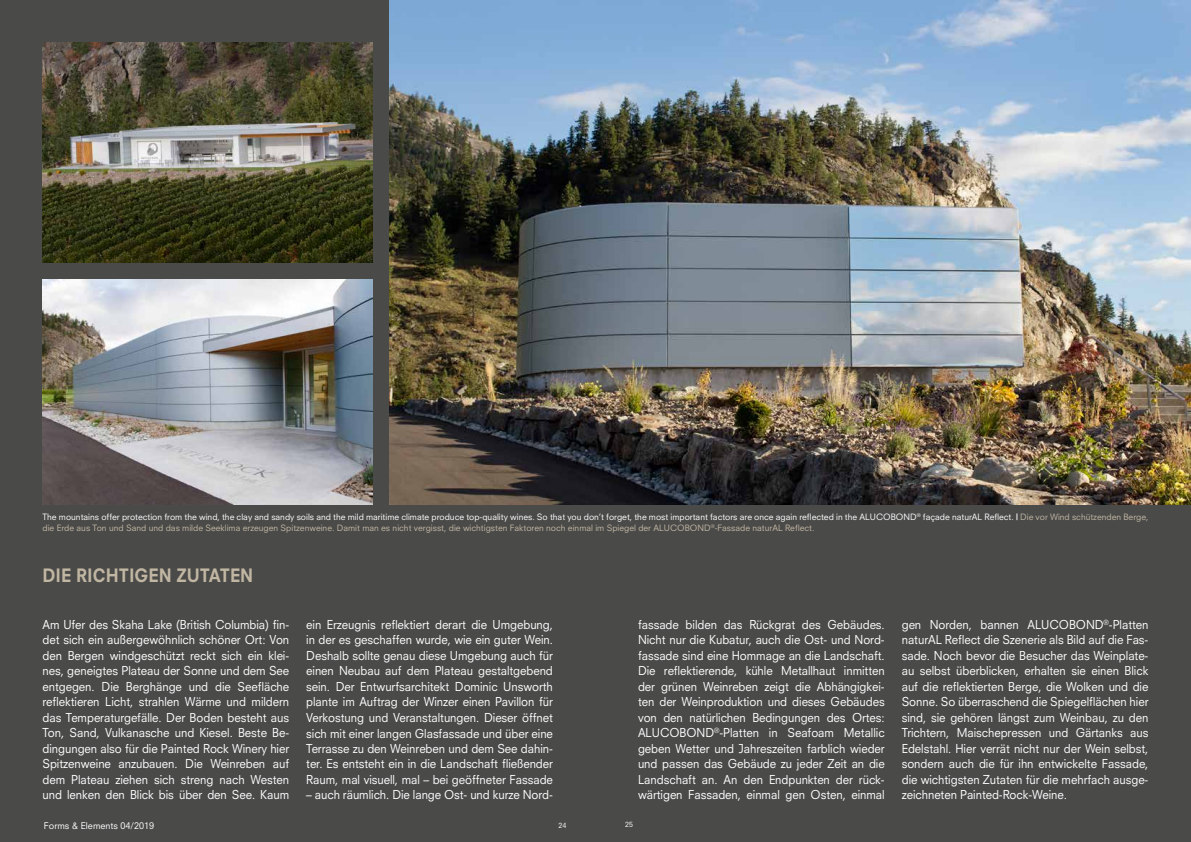
<style>
.page{position:relative;width:1191px;height:842px;background:#fff}
.page>*{position:absolute;margin:0;border:0;box-sizing:border-box;transform-origin:0 0}
.t1{font:800 18px "Neuzeit SLT Std";color:#c1b6a2;scale:.93 1}
.t2{font:12px/15.5px "Neuzeit SLT Std";letter-spacing:-.005em;color:#fff;text-align:justify;scale:.95 1}
.t3{font:9px "Neuzeit SLT Std";color:#fff}
.t4{font:8.5px/11px "Neuzeit SLT Std";color:#fff}
.t5{font:7px "Neuzeit SLT Std";color:#fff}
.s1{font-weight:800}
.s2{color:#c1b6a2}
</style>
<div class="page">
<div style="left:0;top:0;width:595px;height:842px;background:#4a4a49"></div>
<div style="left:595px;top:0;width:596px;height:842px;background:#4a4a49"></div>
<img style="left:389px;top:0;width:802px;height:505px">
<img style="left:43px;top:43px;width:329px;height:219px">
<img style="left:43px;top:279px;width:329px;height:226px">
<p class="t4" style="left:43px;top:511px;width:1107px">The mountains offer protection from the wind, the clay and sandy soils and the mild maritime climate produce top-quality wines. So that you don’t forget, the most important factors are once again reflected in the ALUCOBOND<sup>®</sup> façade naturAL Reflect. <span class="s1">|</span> <span class="s2">Die vor Wind schützenden Berge, die Erde aus Ton und Sand und das milde Seeklima erzeugen Spitzenweine. Damit man es nicht vergisst, die wichtigsten Faktoren noch einmal im Spiegel der ALUCOBOND</span><sup>®</sup><span class="s2">-Fassade naturAL Reflect.</span></p>
<h1 class="t1" style="left:43px;top:564px;width:228px">DIE RICHTIGEN ZUTATEN</h1>
<p class="t2" style="left:43px;top:617px;width:261px">Am Ufer des Skaha Lake (British Columbia) fin&shy;det sich ein außergewöhnlich schöner Ort: Von den Bergen windgeschützt reckt sich ein klei&shy;nes, geneigtes Plateau der Sonne und dem See entgegen. Die Berghänge und die Seefläche reflektieren Licht, strahlen Wärme und mildern das Temperaturgefälle. Der Boden besteht aus Ton, Sand, Vulkanasche und Kiesel. Beste Be&shy;dingungen also für die Painted Rock Winery hier Spitzenweine anzubauen. Die Weinreben auf dem Plateau ziehen sich streng nach Westen und lenken den Blick bis über den See. Kaum</p>
<p class="t2" style="left:306px;top:617px;width:261px">ein Erzeugnis reflektiert derart die Umgebung, in der es geschaffen wurde, wie ein guter Wein.<br>Deshalb sollte genau diese Umgebung auch für einen Neubau auf dem Plateau gestaltgebend sein. Der Entwurfsarchitekt Dominic Unsworth plante im Auftrag der Winzer einen Pavillon für Verkostung und Veranstaltungen. Dieser öffnet sich mit einer langen Glasfassade und über eine Terrasse zu den Weinreben und dem See dahin&shy;ter. Es entsteht ein in die Landschaft fließender Raum, mal visuell, mal – bei geöffneter Fassade</p>
<p class="t2" style="left:306px;top:787px;width:261px">– auch räumlich. Die lange Ost- und kurze Nord-</p>
<p class="t2" style="left:638px;top:617px;width:261px">fassade bilden das Rückgrat des Gebäudes.<br>Nicht nur die Kubatur, auch die Ost- und Nord&shy;fassade sind eine Hommage an die Landschaft.<br>Die reflektierende, kühle Metallhaut inmitten der grünen Weinreben zeigt die Abhängigkei&shy;ten der Weinproduktion und dieses Gebäudes von den natürlichen Bedingungen des Ortes:<br>ALUCOBOND<sup>®</sup>-Platten in Seafoam Metallic geben Wetter und Jahreszeiten farblich wieder und passen das Gebäude zu jeder Zeit an die Landschaft an. An den Endpunkten der rück&shy;wärtigen Fassaden, einmal gen Osten, einmal</p>
<p class="t3" style="left:44px;top:820px;width:112px">Forms &amp; Elements 04/2019</p>
<p class="t5" style="left:558px;top:821px;width:9px">24</p>
<p class="t5" style="left:625px;top:820px;width:9px">25</p>
<p class="t2" style="left:901px;top:617px;width:261px">gen Norden, bannen ALUCOBOND<sup>®</sup>-Platten naturAL Reflect die Szenerie als Bild auf die Fas&shy;sade. Noch bevor die Besucher das Weinplate&shy;au selbst überblicken, erhalten sie einen Blick auf die reflektierten Berge, die Wolken und die Sonne. So überraschend die Spiegelflächen hier sind, sie gehören längst zum Weinbau, zu den Trichtern, Maischepressen und Gärtanks aus Edelstahl. Hier verrät nicht nur der Wein selbst, sondern auch die für ihn entwickelte Fassade, die wichtigsten Zutaten für die mehrfach ausge&shy;zeichneten Painted-Rock-Weine.</p>
</div>
